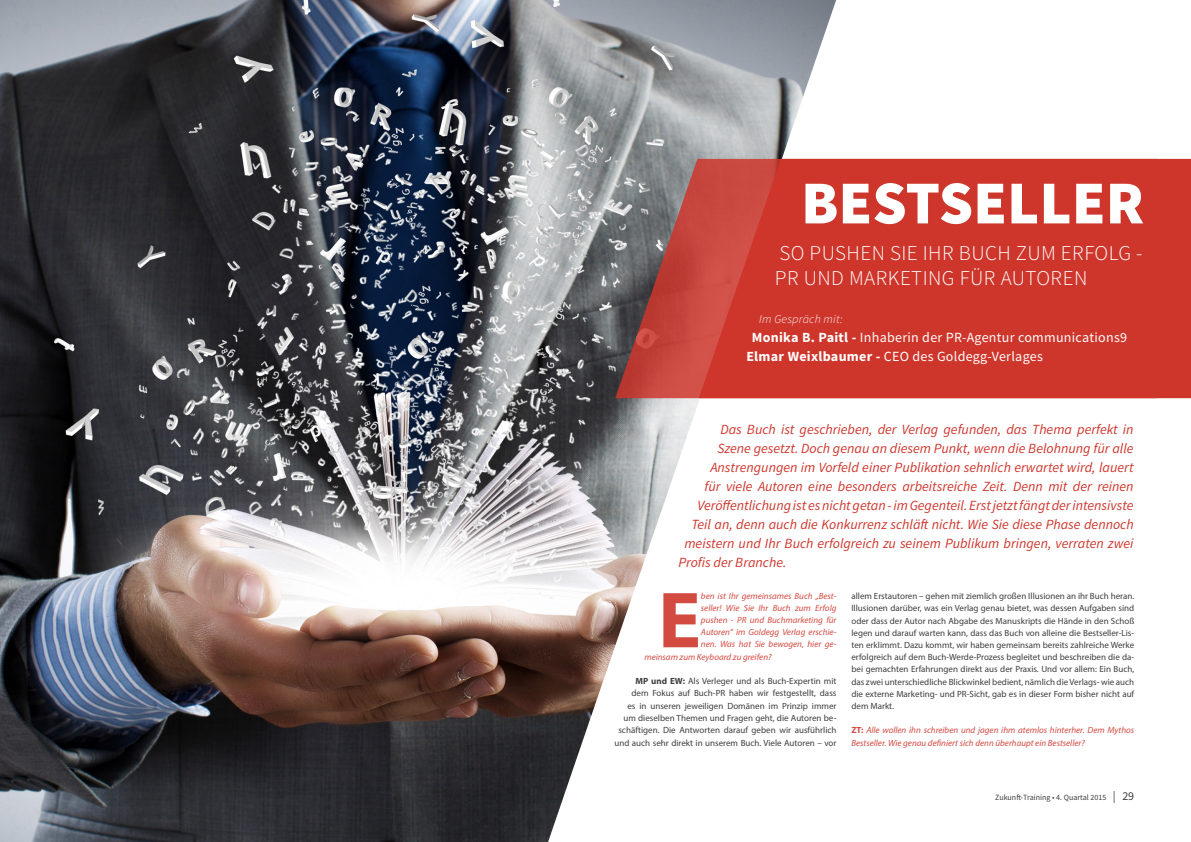
<style>
.page{position:relative;width:1191px;height:842px;background:#fff}
.page>*{position:absolute;margin:0;border:0;box-sizing:border-box;transform-origin:0 0}
.t1{font:700 80.2px "Myriad Pro";color:#d34a41}
.t2{font:900 61px "Source Sans Pro";color:#fff}
.t3{font:300 21px/25.2px "Source Sans Pro";letter-spacing:.02em;color:#fff}
.t4{font:italic 14px "Source Sans Pro";color:#ce362c}
.t5{font:14px/18.3px "Source Sans Pro";letter-spacing:.02em;color:#fff}
.t6{font:italic 300 12px "Source Sans Pro";letter-spacing:.02em;color:#fff}
.t7{font:9px/12.2px "Myriad Pro";color:#3e3e3f;text-align:right}
.t8{font:italic 9px/12.2px "Myriad Pro";color:#d34a41}
.t9{font:8px "Source Sans Pro";color:#3e3e3f}
.s1{font-weight:700}
.s2{font-weight:700;font-style:normal}
.s3{font-size:12px}
</style>
<div class="page">
<img style="left:0;top:1px;width:836px;height:841px">
<svg style="left:615px;top:159px;width:84px;height:239px;background:#995a57"></svg>
<svg style="left:699px;top:159px;width:491px;height:239px;background:#cd372e"></svg>
<h2 class="t2" style="left:801px;top:163px;width:344px">BESTSELLER</h2>
<h3 class="t3" style="left:775px;top:240px;width:369px">SO PUSHEN SIE IHR BUCH ZUM ERFOLG -<br>PR UND MARKETING FÜR AUTOREN</h3>
<h3 class="t6" style="left:759px;top:312px;width:85px">Im Gespräch mit:</h3>
<h3 class="t5" style="left:746px;top:329px;width:382px;text-indent:5px"><span class="s1">Monika B. Paitl -</span> Inhaberin der PR-Agentur communications9<br><span class="s1">Elmar Weixlbaumer -</span> CEO des Goldegg-Verlages</h3>
<h3 class="t4" style="left:720px;top:421px;width:415px">Das Buch ist geschrieben, der Verlag gefunden, das Thema perfekt in</h3>
<h3 class="t4" style="left:717px;top:440px;width:417px">Szene gesetzt. Doch genau an diesem Punkt, wenn die Belohnung für alle</h3>
<h3 class="t4" style="left:710px;top:459px;width:424px">Anstrengungen im Vorfeld einer Publikation sehnlich erwartet wird, lauert</h3>
<h3 class="t4" style="left:704px;top:478px;width:430px">für viele Autoren eine besonders arbeitsreiche Zeit. Denn mit der reinen</h3>
<h3 class="t4" style="left:697px;top:497px;width:438px">Veröffentlichung ist es nicht getan - im Gegenteil. Erst jetzt fängt der intensivste</h3>
<h3 class="t4" style="left:691px;top:516px;width:444px">Teil an, denn auch die Konkurrenz schläft nicht. Wie Sie diese Phase dennoch</h3>
<h3 class="t4" style="left:684px;top:535px;width:450px">meistern und Ihr Buch erfolgreich zu seinem Publikum bringen, verraten zwei</h3>
<h3 class="t4" style="left:678px;top:554px;width:109px">Profis der Branche.</h3>
<h1 class="t1" style="left:658px;top:568px;width:44px">E</h1>
<p class="t8" style="left:701px;top:590px;width:137px">ben ist Ihr gemeinsames Buch „Best-</p>
<p class="t7" style="left:851px;top:590px;width:284px;text-align:justify">allem Erstautoren – gehen mit ziemlich großen Illusionen an ihr Buch heran.<br>Illusionen darüber, was ein Verlag genau bietet, was dessen Aufgaben sind oder dass der Autor nach Abgabe des Manuskripts die Hände in den Schoß legen und darauf warten kann, dass das Buch von alleine die Bestseller-Lis&shy;ten erklimmt. Dazu kommt, wir haben gemeinsam bereits zahlreiche Werke erfolgreich auf dem Buch-Werde-Prozess begleitet und beschreiben die da&shy;bei gemachten Erfahrungen direkt aus der Praxis. Und vor allem: Ein Buch, das zwei unterschiedliche Blickwinkel bedient, nämlich die Verlags- wie auch die externe Marketing- und PR-Sicht, gab es in dieser Form bisher nicht auf dem Markt.</p>
<p class="t8" style="left:851px;top:724px;width:284px"><span class="s2">ZT:</span> Alle wollen ihn schreiben und jagen ihm atemlos hinterher. Dem Mythos<br>Bestseller. Wie genau definiert sich denn überhaupt ein Bestseller?</p>
<p class="t8" style="left:701px;top:602px;width:137px">seller! Wie Sie Ihr Buch zum Erfolg</p>
<p class="t8" style="left:701px;top:614px;width:137px">pushen - PR und Buchmarketing für</p>
<p class="t8" style="left:701px;top:626px;width:137px">Autoren“ im Goldegg Verlag erschie-</p>
<p class="t8" style="left:701px;top:638px;width:137px">nen. Was hat Sie bewogen, hier ge-</p>
<p class="t8" style="left:644px;top:650px;width:129px">meinsam zum Keyboard zu greifen?</p>
<p class="t7" style="left:614px;top:675px;width:224px"><span class="s1">MP und EW:</span> Als Verleger und als Buch-Expertin mit<br>dem Fokus auf Buch-PR haben wir festgestellt, dass<br>es in unseren jeweiligen Domänen im Prinzip immer um dieselben Themen und Fragen geht, die Autoren be&shy;schäftigen. Die Antworten darauf geben wir ausführlich und auch sehr direkt in unserem Buch. Viele Autoren – vor</p>
<p class="t9" style="left:995px;top:792px;width:140px">Zukunft-Training • 4. Quartal 2015 <span class="s3">| 29</span></p>
</div>
